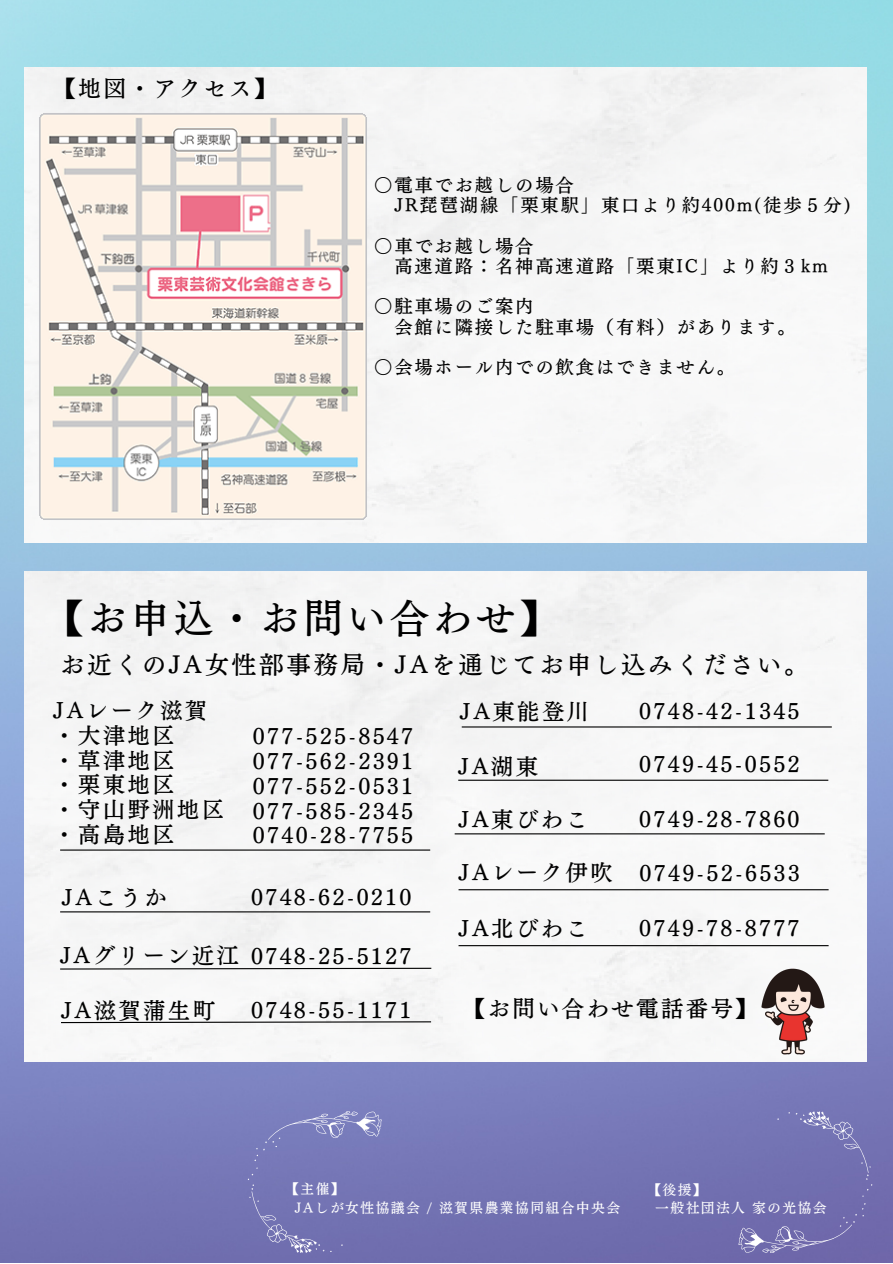
<style>
.page{position:relative;width:893px;height:1264px;background:#fff}
.page>*{position:absolute;margin:0;border:0;box-sizing:border-box;transform-origin:0 0}
.t1{font:39.15px "Canva Telop Min Pro N D";letter-spacing:.1em;color:#000}
.t2{font:24.75px "Canva Telop Min Pro N D";letter-spacing:.1em;color:#000}
.t3{font:22.8px "Canva Telop Min Pro N D";letter-spacing:.1em;color:#000}
.t4{font:22.5px "Canva Telop Min Pro N D";letter-spacing:.1em;color:#000}
.t5{font:18.3px "Canva Telop Min Pro N D";letter-spacing:.1em;color:#000}
.t6{font:13.8px "Canva Telop Min Pro N D";letter-spacing:.1em;color:#fff}
</style>
<div class="page">
<img style="left:0;top:0;width:892px;height:1262px">
<div style="left:25px;top:571px;width:841px;height:490px;background:#f6f6f6"></div>
<img style="left:25px;top:68px;width:841px;height:474px">
<img style="left:37px;top:111px;width:332px;height:411px">
<svg style="left:738px;top:1111px;width:134px;height:141px;background:#7673b2"></svg>
<img style="left:736px;top:955px;width:113px;height:112px">
<hr style="left:60px;top:849px;width:370px;height:1px;background:#000">
<hr style="left:60px;top:911px;width:370px;height:1px;background:#000">
<svg style="left:59px;top:967px;width:373px;height:3px"></svg>
<svg style="left:60px;top:1020px;width:372px;height:3px"></svg>
<hr style="left:461px;top:726px;width:370px;height:1px;background:#000">
<hr style="left:458px;top:779px;width:370px;height:1px;background:#000">
<hr style="left:454px;top:833px;width:370px;height:1px;background:#000">
<hr style="left:458px;top:889px;width:370px;height:1px;background:#000">
<hr style="left:458px;top:945px;width:370px;height:1px;background:#000">
<svg style="left:248px;top:1111px;width:133px;height:141px;background:#797ab8"></svg>
<p class="t3" style="left:53px;top:76px;width:225px">【地図・アクセス】</p>
<p class="t5" style="left:374px;top:176px;width:201px">〇電車でお越しの場合</p>
<p class="t5" style="left:394px;top:196px;width:458px">JR琵琶湖線「栗東駅」東口より約400m(徒歩５分)</p>
<p class="t5" style="left:374px;top:236px;width:161px">〇車でお越し場合</p>
<p class="t5" style="left:394px;top:257px;width:435px">高速道路：名神高速道路「栗東IC」より約３km</p>
<p class="t5" style="left:374px;top:297px;width:161px">〇駐車場のご案内</p>
<p class="t5" style="left:394px;top:317px;width:403px">会館に隣接した駐車場（有料）があります。</p>
<p class="t5" style="left:374px;top:358px;width:362px">〇会場ホール内での飲食はできません。</p>
<p class="t1" style="left:44px;top:599px;width:516px">【お申込・お問い合わせ】</p>
<p class="t2" style="left:60px;top:652px;width:750px">お近くのJA女性部事務局・JAを通じてお申し込みください。</p>
<p class="t4" style="left:53px;top:699px;width:156px">JAレーク滋賀</p>
<p class="t4" style="left:53px;top:724px;width:123px">・大津地区</p>
<p class="t4" style="left:53px;top:748px;width:123px">・草津地区</p>
<p class="t4" style="left:53px;top:773px;width:123px">・栗東地区</p>
<p class="t4" style="left:53px;top:798px;width:172px">・守山野洲地区</p>
<p class="t4" style="left:53px;top:823px;width:123px">・高島地区</p>
<p class="t4" style="left:460px;top:700px;width:131px">JA東能登川</p>
<p class="t4" style="left:639px;top:700px;width:162px">0748-42-1345</p>
<p class="t4" style="left:253px;top:725px;width:162px">077-525-8547</p>
<p class="t4" style="left:253px;top:750px;width:162px">077-562-2391</p>
<p class="t4" style="left:253px;top:775px;width:162px">077-552-0531</p>
<p class="t4" style="left:253px;top:800px;width:162px">077-585-2345</p>
<p class="t4" style="left:253px;top:824px;width:162px">0740-28-7755</p>
<p class="t4" style="left:458px;top:754px;width:81px">JA湖東</p>
<p class="t4" style="left:639px;top:753px;width:162px">0749-45-0552</p>
<p class="t4" style="left:458px;top:808px;width:131px">JA東びわこ</p>
<p class="t4" style="left:639px;top:808px;width:162px">0749-28-7860</p>
<p class="t4" style="left:458px;top:861px;width:156px">JAレーク伊吹</p>
<p class="t4" style="left:458px;top:917px;width:131px">JA北びわこ</p>
<p class="t4" style="left:639px;top:917px;width:162px">0749-78-8777</p>
<p class="t4" style="left:639px;top:861px;width:162px">0749-52-6533</p>
<p class="t4" style="left:62px;top:886px;width:106px">JAこうか</p>
<p class="t4" style="left:60px;top:944px;width:180px">JAグリーン近江</p>
<p class="t4" style="left:61px;top:999px;width:156px">JA滋賀蒲生町</p>
<p class="t4" style="left:251px;top:886px;width:162px">0748-62-0210</p>
<p class="t4" style="left:251px;top:944px;width:162px">0748-25-5127</p>
<p class="t4" style="left:463px;top:997px;width:296px">【お問い合わせ電話番号】</p>
<p class="t4" style="left:251px;top:999px;width:162px">0748-55-1171</p>
<p class="t6" style="left:285px;top:1181px;width:61px">【主催】</p>
<p class="t6" style="left:295px;top:1200px;width:327px">JAしが女性協議会 / 滋賀県農業協同組合中央会</p>
<p class="t6" style="left:647px;top:1182px;width:61px">【後援】</p>
<p class="t6" style="left:655px;top:1200px;width:173px">一般社団法人家の光協会</p>
</div>
